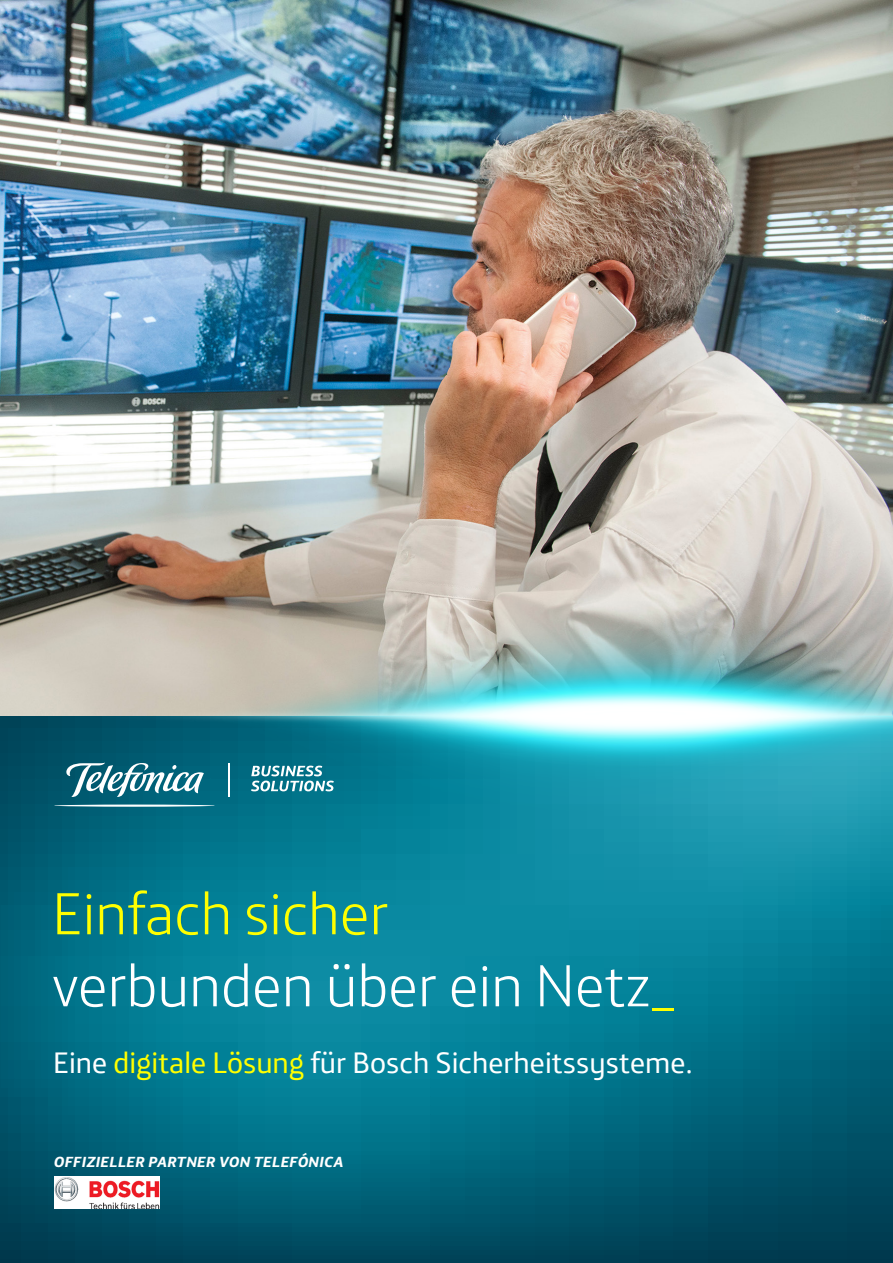
<style>
.page{position:relative;width:893px;height:1263px;background:#fff}
.page>*{position:absolute;margin:0;border:0;box-sizing:border-box;transform-origin:0 0}
.t1{font:300 60px/72px "Telefonica";color:#fff}
.t2{font:30px "Telefonica";color:#fff}
.t3{font:13.5px "Telefonica Cap";color:#fff}
.s1{color:#ff0}
</style>
<div class="page">
<svg style="left:0;top:959px;width:893px;height:304px;background:#01687f"></svg>
<img style="left:0;top:0;width:893px;height:361px">
<img style="left:0;top:361px;width:893px;height:598px">
<hr style="left:54px;top:804px;width:161px;height:3px;background:#fff;border-radius:50%">
<svg style="left:66px;top:763px;width:138px;height:34px"></svg>
<hr style="left:228px;top:763px;width:1px;height:33px;background:#fff">
<svg style="left:251px;top:766px;width:83px;height:25px"></svg>
<img style="left:54px;top:1176px;width:105px;height:33px">
<p class="t1" style="left:52px;top:869px;width:625px"><span class="s1">Einfach sicher<br></span>verbunden über ein Netz<span class="s1">_</span></p>
<p class="t2" style="left:53px;top:1037px;width:641px">Eine <span class="s1">digitale Lösung</span> für Bosch Sicherheitssysteme.</p>
<p class="t3" style="left:54px;top:1154px;width:291px">OFFIZIELLER PARTNER VON TELEFÓNICA</p>
</div>
